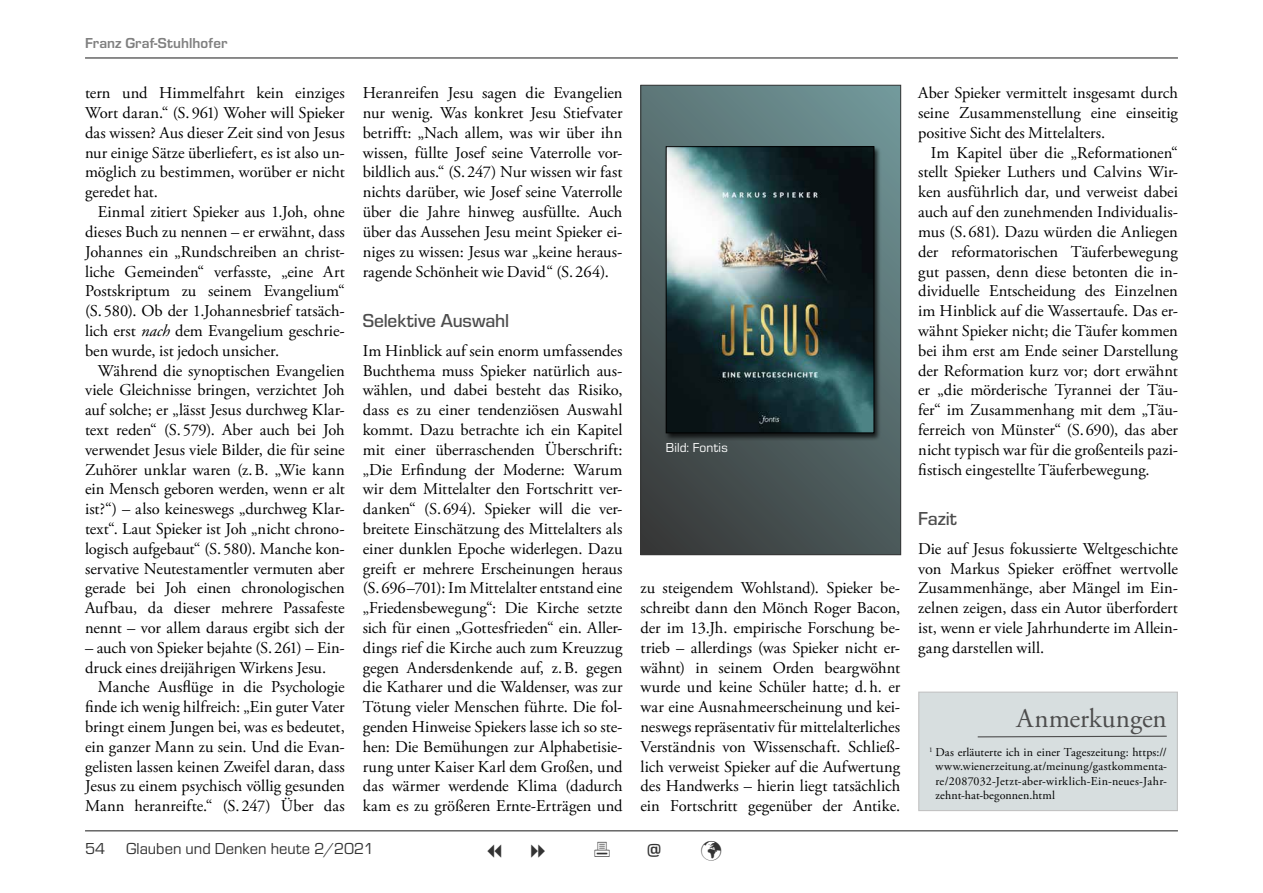
<style>
.page{position:relative;width:1263px;height:893px;background:#fff}
.page>*{position:absolute;margin:0;border:0;box-sizing:border-box;transform-origin:0 0}
.t1{font:27px "Adobe Garamond Pro";color:#4d4d4d}
.t2{font:700 21px "Eurostile";color:#333}
.t3{font:500 19.5px "Eurostile";letter-spacing:-.005em;color:#4d4d4d}
.t4{font:16.5px/19.8px "Adobe Garamond Pro";color:#000;text-align:justify}
.t5{font:16.5px "Eurostile";color:#333}
.t6{font:700 15px "Eurostile";letter-spacing:.01em;color:#808080}
.t7{font:13.5px "Eurostile";letter-spacing:.01em;color:#fff}
.t8{font:12px/14.4px "Adobe Garamond Pro";letter-spacing:.02em;color:#000;text-align:justify}
.s1{font-style:italic}
</style>
<div class="page">
<hr style="left:85px;top:830px;width:1093px;height:1px;background:#333">
<hr style="left:85px;top:57px;width:1093px;height:2px;background:#333">
<div style="left:918px;top:692px;width:260px;height:119px;background:#d7dedf"></div>
<svg style="left:977px;top:735px;width:190px;height:3px"></svg>
<svg style="left:643px;top:87px;width:256px;height:466px;background:#516263"></svg>
<div style="left:664px;top:145px;width:218px;height:296px;background:#000;opacity:.75"></div>
<img style="left:668px;top:148px;width:204px;height:283px">
<div style="left:666px;top:146px;width:208px;height:287px;border:1px solid #000"></div>
<p class="t6" style="left:85px;top:33px;width:144px">Franz Graf-Stuhlhofer</p>
<p class="t4" style="left:85px;top:84px;width:261px">tern und Himmelfahrt kein einziges Wort daran.“ (S.961) Woher will Spieker das wissen? Aus dieser Zeit sind von Jesus nur einige Sätze überliefert, es ist also un&shy;möglich zu bestimmen, worüber er nicht geredet hat.</p>
<p class="t4" style="left:85px;top:203px;width:261px;text-indent:13px">Einmal zitiert Spieker aus 1.Joh, ohne dieses Buch zu nennen – er erwähnt, dass Johannes ein „Rundschreiben an christ&shy;liche Gemeinden“ verfasste, „eine Art Postskriptum zu seinem Evangelium“ (S.580). Ob der 1.Johannesbrief tatsäch&shy;lich erst <span class="s1">nach</span> dem Evangelium geschrie&shy;ben wurde, ist jedoch unsicher.</p>
<p class="t4" style="left:85px;top:361px;width:261px;text-indent:13px">Während die synoptischen Evangelien viele Gleichnisse bringen, verzichtet Joh auf solche; er „lässt Jesus durchweg Klar&shy;text reden“ (S.579). Aber auch bei Joh verwendet Jesus viele Bilder, die für seine Zuhörer unklar waren (z.B. „Wie kann ein Mensch geboren werden, wenn er alt ist?“) – also keineswegs „durchweg Klar&shy;text“. Laut Spieker ist Joh „nicht chrono&shy;logisch aufgebaut“ (S.580). Manche kon&shy;servative Neutestamentler vermuten aber gerade bei Joh einen chronologischen Aufbau, da dieser mehrere Passafeste nennt – vor allem daraus ergibt sich der</p>
<p class="t4" style="left:85px;top:638px;width:261px">– auch von Spieker bejahte (S.261) – Ein&shy;druck eines dreijährigen Wirkens Jesu.</p>
<p class="t4" style="left:85px;top:678px;width:261px;text-indent:13px">Manche Ausflüge in die Psychologie finde ich wenig hilfreich: „Ein guter Vater bringt einem Jungen bei, was es bedeutet, ein ganzer Mann zu sein. Und die Evan&shy;gelisten lassen keinen Zweifel daran, dass Jesus zu einem psychisch völlig gesunden Mann heranreifte.“ (S.247) Über das</p>
<p class="t4" style="left:363px;top:84px;width:261px">Heranreifen Jesu sagen die Evangelien nur wenig. Was konkret Jesu Stiefvater betrifft: „Nach allem, was wir über ihn wissen, füllte Josef seine Vaterrolle vor&shy;bildlich aus.“ (S.247) Nur wissen wir fast nichts darüber, wie Josef seine Vaterrolle über die Jahre hinweg ausfüllte. Auch über das Aussehen Jesu meint Spieker ei&shy;niges zu wissen: Jesus war „keine heraus&shy;ragende Schönheit wie David“ (S.264).</p>
<p class="t3" style="left:363px;top:307px;width:148px">Selektive Auswahl</p>
<p class="t4" style="left:363px;top:341px;width:261px">Im Hinblick auf sein enorm umfassendes Buchthema muss Spieker natürlich aus&shy;wählen, und dabei besteht das Risiko, dass es zu einer tendenziösen Auswahl kommt. Dazu betrachte ich ein Kapitel mit einer überraschenden Überschrift: „Die Erfindung der Moderne: Warum wir dem Mittelalter den Fortschritt ver&shy;danken“ (S.694). Spieker will die ver&shy;breitete Einschätzung des Mittelalters als einer dunklen Epoche widerlegen. Dazu greift er mehrere Erscheinungen heraus (S.696–701): Im Mittelalter entstand eine „Friedensbewegung“: Die Kirche setzte sich für einen „Gottesfrieden“ ein. Aller&shy;dings rief die Kirche auch zum Kreuzzug gegen Andersdenkende auf, z.B. gegen die Katharer und die Waldenser, was zur Tötung vieler Menschen führte. Die fol&shy;genden Hinweise Spiekers lasse ich so ste&shy;hen: Die Bemühungen zur Alphabetisie&shy;rung unter Kaiser Karl dem Großen, und das wärmer werdende Klima (dadurch kam es zu größeren Ernte-Erträgen und</p>
<p class="t7" style="left:666px;top:439px;width:63px">Bild: Fontis</p>
<p class="t4" style="left:640px;top:579px;width:261px">zu steigendem Wohlstand). Spieker be&shy;schreibt dann den Mönch Roger Bacon, der im 13.Jh. empirische Forschung be&shy;trieb – allerdings (was Spieker nicht er&shy;wähnt) in seinem Orden beargwöhnt wurde und keine Schüler hatte; d.h. er war eine Ausnahmeerscheinung und kei&shy;neswegs repräsentativ für mittelalterliches Verständnis von Wissenschaft. Schließ&shy;lich verweist Spieker auf die Aufwertung des Handwerks – hierin liegt tatsächlich ein Fortschritt gegenüber der Antike.</p>
<p class="t5" style="left:85px;top:837px;width:22px">54</p>
<p class="t5" style="left:126px;top:837px;width:249px">Glauben und Denken heute 2/2021</p>
<p class="t2" style="left:647px;top:835px;width:16px">@</p>
<p class="t4" style="left:918px;top:84px;width:261px">Aber Spieker vermittelt insgesamt durch seine Zusammenstellung eine einseitig positive Sicht des Mittelalters.</p>
<p class="t4" style="left:918px;top:143px;width:261px;text-indent:13px">Im Kapitel über die „Reformationen“ stellt Spieker Luthers und Calvins Wir&shy;ken ausführlich dar, und verweist dabei auch auf den zunehmenden Individualis&shy;mus (S.681). Dazu würden die Anliegen der reformatorischen Täuferbewegung gut passen, denn diese betonten die in&shy;dividuelle Entscheidung des Einzelnen im Hinblick auf die Wassertaufe. Das er&shy;wähnt Spieker nicht; die Täufer kommen bei ihm erst am Ende seiner Darstellung der Reformation kurz vor; dort erwähnt er „die mörderische Tyrannei der Täu&shy;fer“ im Zusammenhang mit dem „Täu&shy;ferreich von Münster“ (S.690), das aber nicht typisch war für die großenteils pazi&shy;fistisch eingestellte Täuferbewegung.</p>
<p class="t3" style="left:918px;top:505px;width:40px">Fazit</p>
<p class="t4" style="left:918px;top:539px;width:261px">Die auf Jesus fokussierte Weltgeschichte von Markus Spieker eröffnet wertvolle Zusammenhänge, aber Mängel im Ein&shy;zelnen zeigen, dass ein Autor überfordert ist, wenn er viele Jahrhunderte im Allein&shy;gang darstellen will.</p>
<h1 class="t1" style="left:1017px;top:702px;width:152px">Anmerkungen</h1>
<p class="t8" style="left:935px;top:745px;width:233px;text-indent:-6px"><sup>1</sup> Das erläuterte ich in einer Tageszeitung: https:// www.wienerzeitung.at/meinung/gastkommenta&shy;re/2087032-Jetzt-aber-wirklich-Ein-neues-Jahr&shy;zehnt-hat-begonnen.html</p>
</div>
